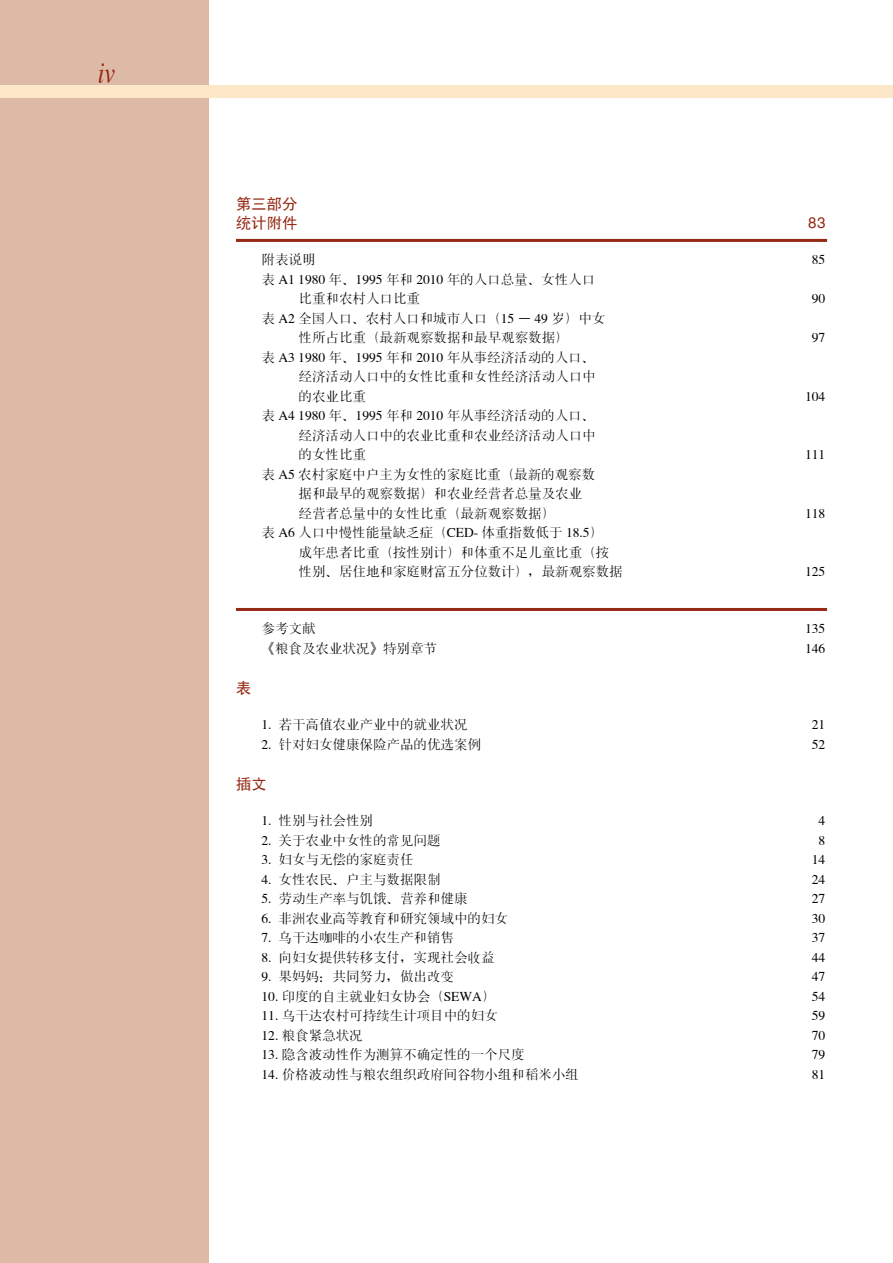
<style>
.page{position:relative;width:893px;height:1263px;background:#fff}
.page>*{position:absolute;margin:0;border:0;box-sizing:border-box;transform-origin:0 0}
.t1{font:italic 30px "Times";color:#952914;scale:.8 1}
.t2{font:15px/19.5px "CT Hei Ti SJ";letter-spacing:.025em;color:#952914}
.t3{font:13.5px/19.5px "CT Song Ti SJ";color:#000}
</style>
<div class="page">
<div style="left:0;top:0;width:208px;height:1263px;background:#dcbaa5"></div>
<div style="left:0;top:85px;width:893px;height:13px;background:#fde7c9"></div>
<hr style="left:236px;top:239px;width:591px;height:3px;background:#952914">
<hr style="left:236px;top:608px;width:591px;height:3px;background:#952914">
<h1 class="t1" style="left:98px;top:47px;width:23px">iv</h1>
<p class="t2" style="left:236px;top:194px;width:63px">第三部分统计附件</p>
<p class="t2" style="left:808px;top:214px;width:19px">83</p>
<p class="t3" style="left:261px;top:250px;width:55px">附表说明</p>
<p class="t3" style="left:812px;top:250px;width:15px">85</p>
<p class="t3" style="left:299px;top:270px;width:298px;text-indent:-37px">表 A1 1980 年、1995 年和 2010 年的人口总量、女性人口比重和农村人口比重</p>
<p class="t3" style="left:812px;top:289px;width:15px">90</p>
<p class="t3" style="left:261px;top:309px;width:345px;text-align:center">表 A2 全国人口、农村人口和城市人口（15 － 49 岁）中女性所占比重（最新观察数据和最早观察数据）</p>
<p class="t3" style="left:299px;top:348px;width:298px;text-align:justify;text-indent:-37px">表 A3 1980 年、1995 年和 2010 年从事经济活动的人口、经济活动人口中的女性比重和女性经济活动人口中的农业比重</p>
<p class="t3" style="left:299px;top:406px;width:298px;text-align:justify;text-indent:-37px">表 A4 1980 年、1995 年和 2010 年从事经济活动的人口、经济活动人口中的农业比重和农业经济活动人口中的女性比重</p>
<p class="t3" style="left:299px;top:465px;width:298px;text-indent:-37px">表 A5 农村家庭中户主为女性的家庭比重（最新的观察数据和最早的观察数据）和农业经营者总量及农业经营者总量中的女性比重（最新观察数据）</p>
<p class="t3" style="left:299px;top:523px;width:325px;text-indent:-37px">表 A6 人口中慢性能量缺乏症（CED- 体重指数低于 18.5）<br>成年患者比重（按性别计）和体重不足儿童比重（按性别、居住地和家庭财富五分位数计），最新观察数据</p>
<p class="t3" style="left:812px;top:328px;width:15px">97</p>
<p class="t3" style="left:805px;top:387px;width:22px">104</p>
<p class="t3" style="left:805px;top:445px;width:22px">111</p>
<p class="t3" style="left:805px;top:504px;width:22px">118</p>
<p class="t3" style="left:805px;top:562px;width:22px">125</p>
<p class="t2" style="left:236px;top:679px;width:16px">表</p>
<p class="t3" style="left:261px;top:619px;width:55px">参考文献</p>
<p class="t3" style="left:805px;top:619px;width:22px">135</p>
<p class="t3" style="left:261px;top:639px;width:177px">《粮食及农业状况》特别章节</p>
<p class="t3" style="left:805px;top:639px;width:22px">146</p>
<p class="t3" style="left:261px;top:715px;width:208px">1. 若干高值农业产业中的就业状况</p>
<p class="t3" style="left:812px;top:715px;width:15px">21</p>
<p class="t3" style="left:261px;top:735px;width:221px">2. 针对妇女健康保险产品的优选案例</p>
<p class="t3" style="left:812px;top:735px;width:15px">52</p>
<p class="t2" style="left:236px;top:775px;width:32px">插文</p>
<p class="t3" style="left:261px;top:811px;width:113px">1. 性别与社会性别</p>
<p class="t3" style="left:819px;top:811px;width:8px">4</p>
<p class="t3" style="left:261px;top:831px;width:181px">2. 关于农业中女性的常见问题</p>
<p class="t3" style="left:819px;top:831px;width:8px">8</p>
<p class="t3" style="left:261px;top:850px;width:154px">3. 妇女与无偿的家庭责任</p>
<p class="t3" style="left:812px;top:850px;width:15px">14</p>
<p class="t3" style="left:261px;top:870px;width:181px">4. 女性农民、户主与数据限制</p>
<p class="t3" style="left:812px;top:870px;width:15px">24</p>
<p class="t3" style="left:261px;top:889px;width:208px">5. 劳动生产率与饥饿、营养和健康</p>
<p class="t3" style="left:812px;top:889px;width:15px">27</p>
<p class="t3" style="left:261px;top:909px;width:248px">6. 非洲农业高等教育和研究领域中的妇女</p>
<p class="t3" style="left:812px;top:909px;width:15px">30</p>
<p class="t3" style="left:261px;top:928px;width:194px">7. 乌干达咖啡的小农生产和销售</p>
<p class="t3" style="left:812px;top:928px;width:15px">37</p>
<p class="t3" style="left:261px;top:948px;width:235px">8. 向妇女提供转移支付，实现社会收益</p>
<p class="t3" style="left:812px;top:948px;width:15px">44</p>
<p class="t3" style="left:261px;top:967px;width:194px">9. 果妈妈：共同努力，做出改变</p>
<p class="t3" style="left:812px;top:967px;width:15px">47</p>
<p class="t3" style="left:261px;top:987px;width:235px">10. 印度的自主就业妇女协会（SEWA）</p>
<p class="t3" style="left:812px;top:987px;width:15px">54</p>
<p class="t3" style="left:261px;top:1006px;width:238px">11. 乌干达农村可持续生计项目中的妇女</p>
<p class="t3" style="left:812px;top:1006px;width:15px">59</p>
<p class="t3" style="left:261px;top:1026px;width:103px">12. 粮食紧急状况</p>
<p class="t3" style="left:812px;top:1026px;width:15px">70</p>
<p class="t3" style="left:261px;top:1045px;width:265px">13. 隐含波动性作为测算不确定性的一个尺度</p>
<p class="t3" style="left:812px;top:1045px;width:15px">79</p>
<p class="t3" style="left:261px;top:1065px;width:319px">14. 价格波动性与粮农组织政府间谷物小组和稻米小组</p>
<p class="t3" style="left:812px;top:1065px;width:15px">81</p>
</div>
